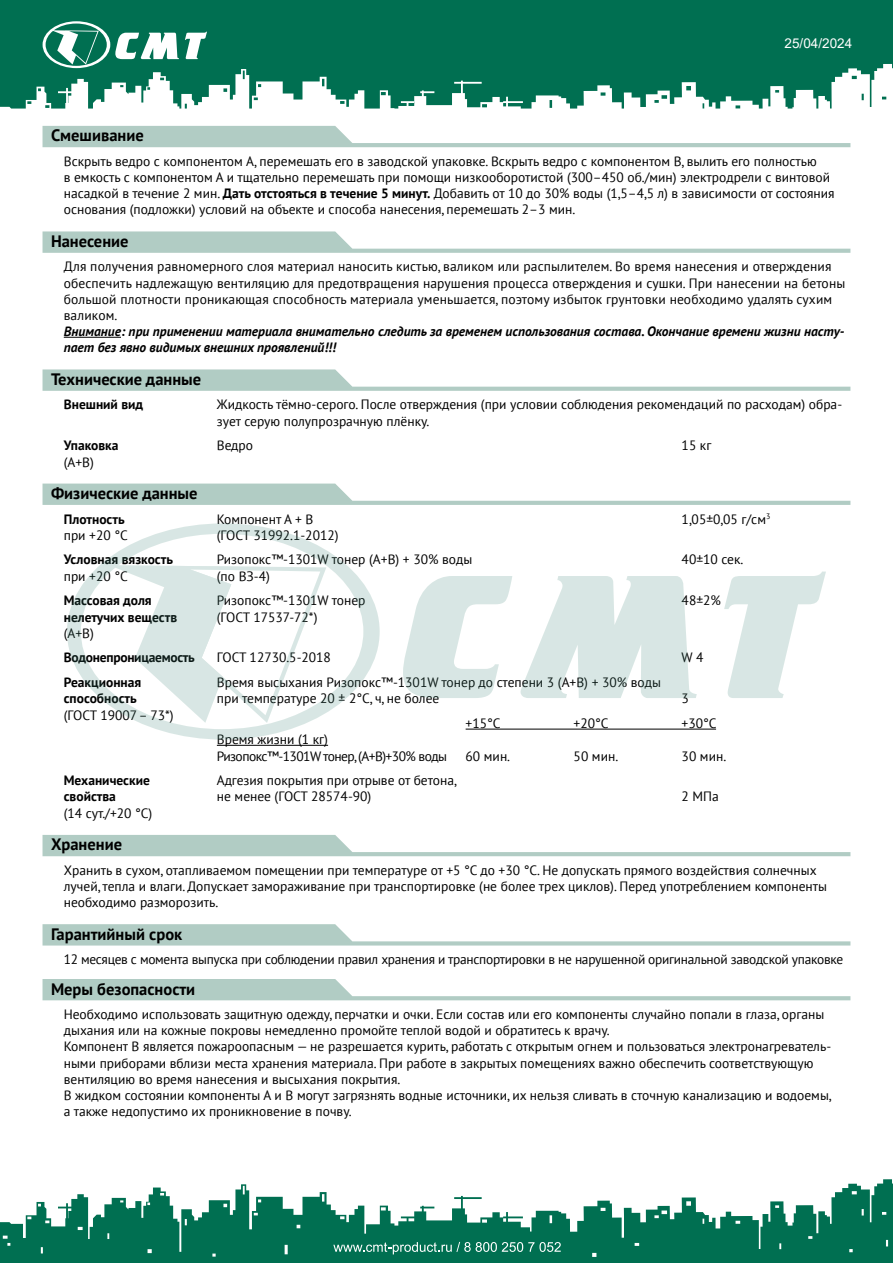
<style>
.page{position:relative;width:893px;height:1263px;background:#fff}
.page>*{position:absolute;margin:0;border:0;box-sizing:border-box;transform-origin:0 0}
.t1{font:700 16.5px "PT Sans";color:#000}
.t2{font:13.5px/16.2px "PT Sans";color:#000}
.t3{font:italic 700 13.5px/16.2px "PT Sans";color:#000}
.t4{font:13.5px "PT Sans";letter-spacing:-.02em;color:#000}
.t5{font:700 13.5px/16.2px "PT Sans";color:#000}
.t6{font:13.5px/16.2px "PT Sans";letter-spacing:-.04em;color:#000}
.t7{font:700 13.5px/24.8px "PT Sans";letter-spacing:-.02em;color:#000}
.t8{font:13.5px "Arial";color:#fff}
.s1{font-weight:700}
</style>
<div class="page">
<svg style="left:0;top:0;width:893px;height:109px;background:#25846a"></svg>
<svg style="left:0;top:1179px;width:893px;height:84px;fill:#006f51"></svg>
<svg style="left:185px;top:32px;width:22px;height:27px"></svg>
<svg style="left:43px;top:21px;width:136px;height:47px"></svg>
<svg style="left:333px;top:1242px;width:228px;height:12px;background:#398f78"></svg>
<svg style="left:43px;top:369px;width:807px;height:22px"></svg>
<svg style="left:43px;top:484px;width:807px;height:21px"></svg>
<svg style="left:43px;top:835px;width:807px;height:21px"></svg>
<svg style="left:43px;top:924px;width:807px;height:21px"></svg>
<svg style="left:43px;top:979px;width:807px;height:21px"></svg>
<hr style="left:466px;top:729px;width:250px;height:1px;background:#000">
<hr style="left:217px;top:745px;width:111px;height:1px;background:#000">
<svg style="left:43px;top:231px;width:807px;height:22px"></svg>
<hr style="left:64px;top:337px;width:57px;height:1px;background:#000">
<svg style="left:43px;top:126px;width:807px;height:21px"></svg>
<svg style="left:403px;top:576px;width:109px;height:122px"></svg>
<svg style="left:521px;top:576px;width:176px;height:122px"></svg>
<svg style="left:724px;top:572px;width:102px;height:126px"></svg>
<svg style="left:67px;top:523px;width:313px;height:217px"></svg>
<svg style="left:109px;top:565px;width:217px;height:158px"></svg>
<p class="t1" style="left:51px;top:125px;width:94px">Смешивание</p>
<p class="t8" style="left:785px;top:34px;width:69px">25/04/2024</p>
<p class="t2" style="left:64px;top:153px;width:772px">Вскрыть ведро с компонентом А, перемешать его в заводской упаковке. Вскрыть ведро с компонентом В, вылить его полностью<br>в емкость с компонентом А и тщательно перемешать при помощи низкооборотистой (300–450 об./мин) электродрели с винтовой насадкой в течение 2 мин. <span class="s1">Дать отстояться в течение 5 минут.</span> Добавить от 10 до 30% воды (1,5–4,5 л) в зависимости от состояния основания (подложки) условий на объекте и способа нанесения, перемешать 2–3 мин.</p>
<p class="t1" style="left:51px;top:230px;width:79px">Нанесение</p>
<p class="t2" style="left:64px;top:258px;width:783px">Для получения равномерного слоя материал наносить кистью, валиком или распылителем. Во время нанесения и отверждения обеспечить надлежащую вентиляцию для предотвращения нарушения процесса отверждения и сушки. При нанесении на бетоны большой плотности проникающая способность материала уменьшается, поэтому избыток грунтовки необходимо удалять сухим валиком.</p>
<p class="t3" style="left:64px;top:323px;width:782px">Внимание: при применении материала внимательно следить за временем использования состава. Окончание времени жизни насту&shy;пает без явно видимых внешних проявлений!!!</p>
<p class="t1" style="left:51px;top:368px;width:152px">Технические данные</p>
<p class="t5" style="left:64px;top:396px;width:81px">Внешний вид</p>
<p class="t5" style="left:64px;top:437px;width:56px">Упаковка</p>
<p class="t2" style="left:64px;top:453px;width:32px">(А+В)</p>
<p class="t1" style="left:51px;top:482px;width:148px">Физические данные</p>
<p class="t5" style="left:64px;top:510px;width:62px">Плотность</p>
<p class="t2" style="left:64px;top:527px;width:66px">при +20 °С</p>
<p class="t5" style="left:64px;top:551px;width:111px">Условная вязкость</p>
<p class="t2" style="left:64px;top:567px;width:66px">при +20 °С</p>
<p class="t5" style="left:64px;top:592px;width:115px">Массовая доля нелетучих веществ</p>
<p class="t2" style="left:64px;top:625px;width:32px">(А+В)</p>
<p class="t7" style="left:64px;top:645px;width:133px">Водонепроницаемость<br>Реакционная</p>
<p class="t5" style="left:64px;top:690px;width:74px">способность</p>
<p class="t2" style="left:64px;top:706px;width:111px">(ГОСТ 19007 – 73*)</p>
<p class="t5" style="left:64px;top:772px;width:88px">Механические свойства</p>
<p class="t2" style="left:64px;top:804px;width:90px">(14 сут./+20 °С)</p>
<p class="t1" style="left:51px;top:834px;width:73px">Хранение</p>
<p class="t2" style="left:217px;top:396px;width:627px">Жидкость тёмно-серого. После отверждения (при условии соблюдения рекомендаций по расходам) обра&shy;зует серую полупрозрачную плёнку.</p>
<p class="t2" style="left:217px;top:437px;width:38px">Ведро</p>
<p class="t2" style="left:682px;top:437px;width:31px">15 кг</p>
<p class="t2" style="left:217px;top:510px;width:98px">Компонент А + В</p>
<p class="t2" style="left:682px;top:510px;width:90px">1,05±0,05 г/см<sup>3</sup></p>
<p class="t2" style="left:217px;top:522px;width:257px;line-height:24.8px">(ГОСТ 31992.1-2012)<br>Ризопокс™-1301W тонер (А+В) + 30% воды</p>
<p class="t2" style="left:682px;top:551px;width:63px">40±10 сек.</p>
<p class="t2" style="left:217px;top:563px;width:150px;line-height:24.8px">(по ВЗ-4)<br>Ризопокс™-1301W тонер</p>
<p class="t2" style="left:682px;top:592px;width:41px">48±2%</p>
<p class="t2" style="left:217px;top:608px;width:102px">(ГОСТ 17537-72*)</p>
<p class="t2" style="left:217px;top:649px;width:116px">ГОСТ 12730.5-2018</p>
<p class="t2" style="left:682px;top:649px;width:23px">W 4</p>
<p class="t2" style="left:217px;top:674px;width:446px">Время высыхания Ризопокс™-1301W тонер до степени 3 (А+В) + 30% воды при температуре 20 ± 2°С, ч, не более</p>
<p class="t2" style="left:682px;top:690px;width:9px">3</p>
<p class="t6" style="left:217px;top:731px;width:232px">Время жизни (1 кг)<br>Ризопокс™-1301W тонер, (А+В)+30% воды</p>
<p class="t2" style="left:217px;top:772px;width:241px">Адгезия покрытия при отрыве от бетона, не менее (ГОСТ 28574-90)</p>
<p class="t2" style="left:466px;top:715px;width:36px">+15°С</p>
<p class="t2" style="left:574px;top:715px;width:36px">+20°С</p>
<p class="t2" style="left:682px;top:715px;width:36px">+30°С</p>
<p class="t2" style="left:466px;top:747px;width:46px">60 мин.</p>
<p class="t2" style="left:574px;top:747px;width:46px">50 мин.</p>
<p class="t2" style="left:682px;top:747px;width:46px">30 мин.</p>
<p class="t2" style="left:682px;top:788px;width:39px">2 МПа</p>
<p class="t2" style="left:64px;top:862px;width:765px">Хранить в сухом, отапливаемом помещении при температуре от +5 °С до +30 °С. Не допускать прямого воздействия солнечных лучей, тепла и влаги. Допускает замораживание при транспортировке (не более трех циклов). Перед употреблением компоненты необходимо разморозить.</p>
<p class="t1" style="left:51px;top:923px;width:133px">Гарантийный срок</p>
<p class="t1" style="left:51px;top:978px;width:146px">Меры безопасности</p>
<p class="t4" style="left:64px;top:951px;width:781px">12 месяцев с момента выпуска при соблюдении правил хранения и транспортировки в не нарушенной оригинальной заводской упаковке</p>
<p class="t2" style="left:64px;top:1006px;width:769px">Необходимо использовать защитную одежду, перчатки и очки. Если состав или его компоненты случайно попали в глаза, органы дыхания или на кожные покровы немедленно промойте теплой водой и обратитесь к врачу.<br>Компонент В является пожароопасным — не разрешается курить, работать с открытым огнем и пользоваться электронагреватель&shy;ными приборами вблизи места хранения материала. При работе в закрытых помещениях важно обеспечить соответствующую вентиляцию во время нанесения и высыхания покрытия.<br>В жидком состоянии компоненты А и В могут загрязнять водные источники, их нельзя сливать в сточную канализацию и водоемы, а также недопустимо их проникновение в почву.</p>
</div>
